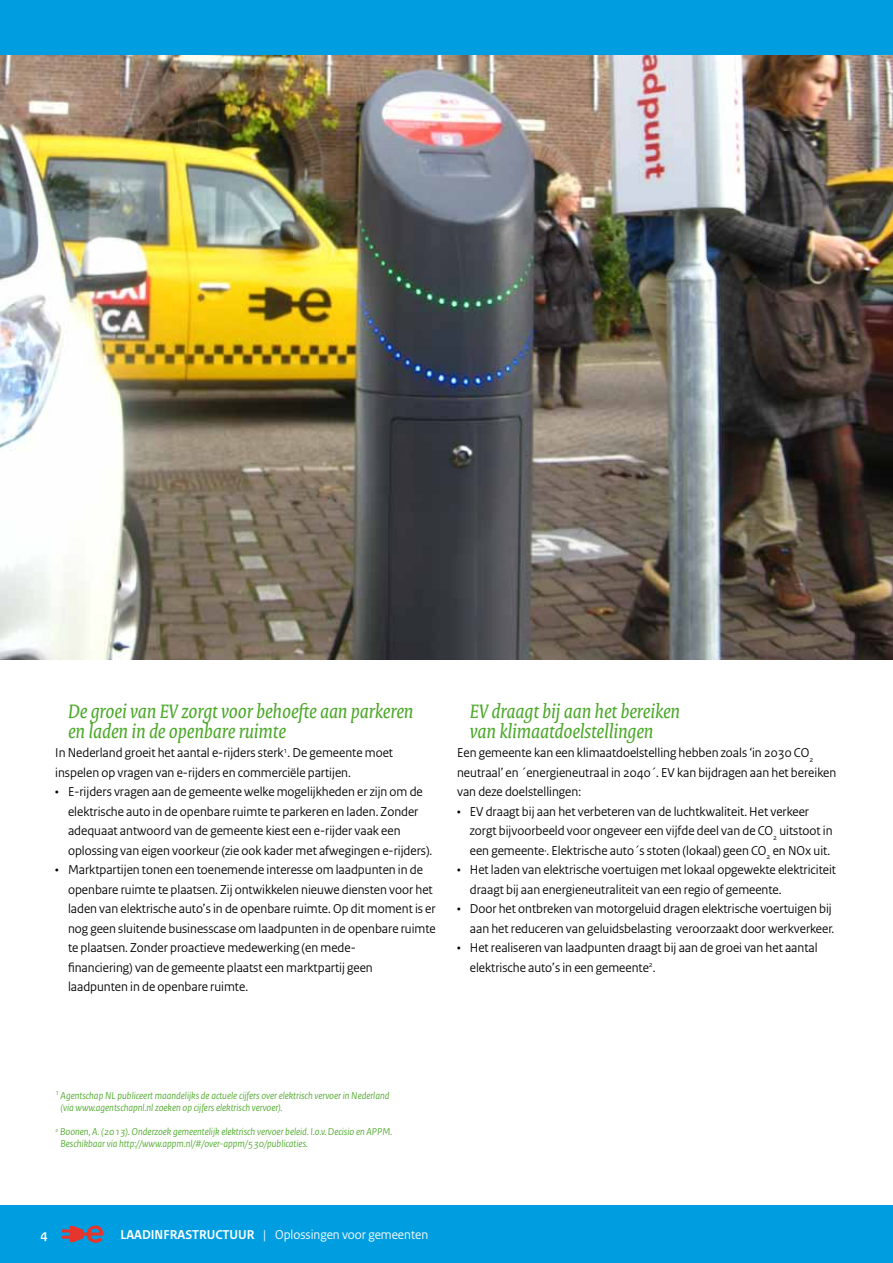
<style>
.page{position:relative;width:893px;height:1263px;background:#fff}
.page>*{position:absolute;margin:0;border:0;box-sizing:border-box;transform-origin:0 0}
.t1{font:italic 21px/19.5px "Rijksoverheid Serif";color:#4ba829}
.t2{font:13.5px/19.5px "Rijksoverheid Sans";color:#000}
.t3{font:13.5px "Rijksoverheid Sans";color:#fff}
.t4{font:700 13.5px "Rijksoverheid Sans";color:#fff}
.t5{font:italic 10.5px/12px "Rijksoverheid Sans";color:#4ba829}
.s1{font-weight:700}
</style>
<div class="page">
<div style="left:0;top:1205px;width:893px;height:58px;background:#009ee0"></div>
<div style="left:0;top:0;width:893px;height:55px;background:#009ee0"></div>
<img style="left:0;top:55px;width:893px;height:605px">
<svg style="left:62px;top:1225px;width:41px;height:18px"></svg>
<h1 class="t1" style="left:68px;top:702px;width:347px">De groei van EV zorgt voor behoefte aan parkeren en laden in de openbare ruimte</h1>
<h1 class="t1" style="left:470px;top:702px;width:212px">EV draagt bij aan het bereiken van klimaatdoelstellingen</h1>
<p class="t2" style="left:55px;top:743px;width:339px">In Nederland groeit het aantal e-rijders sterk<sup>1</sup>. De gemeente moet inspelen op vragen van e-rijders en commerciële partijen.</p>
<p class="t2" style="left:68px;top:782px;width:366px;text-indent:-13px">• E-rijders vragen aan de gemeente welke mogelijkheden er zijn om de elektrische auto in de openbare ruimte te parkeren en laden. Zonder adequaat antwoord van de gemeente kiest een e-rijder vaak een oplossing van eigen voorkeur (zie ook kader met afwegingen e-rijders).</p>
<p class="t2" style="left:68px;top:860px;width:369px;text-indent:-13px">• Marktpartijen tonen een toenemende interesse om laadpunten in de openbare ruimte te plaatsen. Zij ontwikkelen nieuwe diensten voor het laden van elektrische auto’s in de openbare ruimte. Op dit moment is er nog geen sluitende businesscase om laadpunten in de openbare ruimte te plaatsen. Zonder proactieve medewerking (en mede-<br>financiering) van de gemeente plaatst een marktpartij geen laadpunten in de openbare ruimte.</p>
<p class="t2" style="left:457px;top:743px;width:381px">Een gemeente kan een klimaatdoelstelling hebben zoals ‘in 2030 CO<sub>2 </sub>neutraal’ en ´energieneutraal in 2040´. EV kan bijdragen aan het bereiken van deze doelstellingen:</p>
<p class="t2" style="left:470px;top:802px;width:364px;text-indent:-13px">• EV draagt bij aan het verbeteren van de luchtkwaliteit. Het verkeer zorgt bijvoorbeeld voor ongeveer een vijfde deel van de CO<sub>2</sub> uitstoot in een gemeente·. Elektrische auto´s stoten (lokaal) geen CO<sub>2</sub> en NOx uit.</p>
<p class="t2" style="left:470px;top:860px;width:368px;text-indent:-13px">• Het laden van elektrische voertuigen met lokaal opgewekte elektriciteit draagt bij aan energieneutraliteit van een regio of gemeente.</p>
<p class="t2" style="left:457px;top:899px;width:379px;text-align:right">• Door het ontbreken van motorgeluid dragen elektrische voertuigen bij aan het reduceren van geluidsbelasting veroorzaakt door werkverkeer.</p>
<p class="t2" style="left:470px;top:938px;width:349px;text-indent:-13px">• Het realiseren van laadpunten draagt bij aan de groei van het aantal elektrische auto’s in een gemeente<sup>2</sup>.</p>
<p class="t5" style="left:61px;top:1090px;width:331px;text-indent:-5px"><sup>1</sup> Agentschap NL publiceert maandelijks de actuele cijfers over elektrisch vervoer in Nederland (via www.agentschapnl.nl zoeken op cijfers elektrisch vervoer).</p>
<p class="t5" style="left:61px;top:1126px;width:333px;text-indent:-5px"><sup>2</sup> Boonen, A. (2013). Onderzoek gemeentelijk elektrisch vervoer beleid. I.o.v. Decisio en APPM.<br>Beschikbaar via http://www.appm.nl/#/over-appm/530/publicaties.</p>
<p class="t4" style="left:41px;top:1227px;width:8px">4</p>
<p class="t3" style="left:120px;top:1227px;width:309px"><span class="s1">LAADINFRASTRUCTUUR</span> | Oplossingen voor gemeenten</p>
</div>
